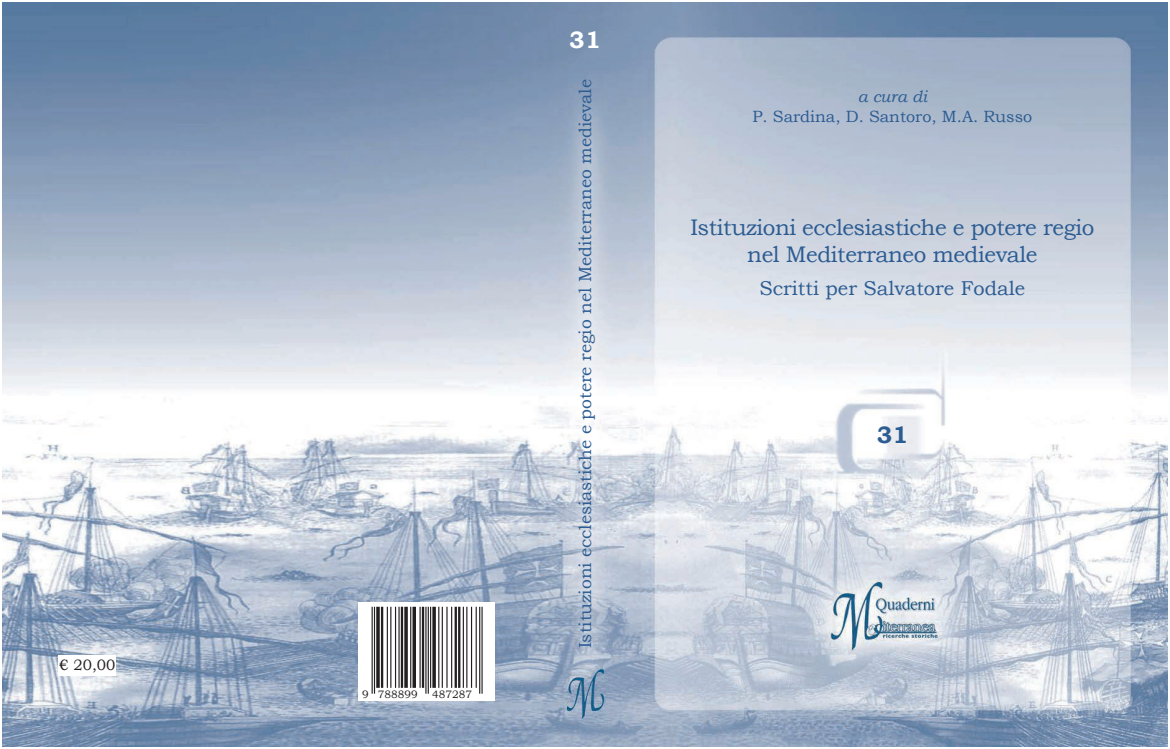
<style>
.page{position:relative;width:1170px;height:749px;background:#fff}
.page>*{position:absolute;margin:0;border:0;box-sizing:border-box;transform-origin:0 0}
.t1{font:700 23.75px "Bookman Old Style";color:#2c5c92}
.t2{font:700 23.75px "Bookman Old Style";color:#fff}
.t3{font:22.5px/27px "Bookman Old Style";letter-spacing:-.02em;color:#2c5c92;text-align:center}
.t4{font:20px "Bookman Old Style";color:#2c5c92}
.t5{font:17.5px "Bookman Old Style";color:#2c5c92}
.t6{font:16.25px "Bookman Old Style";color:#2c5c92}
.t7{font:italic 16.25px "Bookman Old Style";color:#2c5c92}
.t8{font:15px "Bookman Old Style";color:#231f20}
.t9{font:10.75px "Bookman Old Style";color:#231f20}
</style>
<div class="page">
<img style="left:2px;top:2px;width:1166px;height:744px">
<div style="left:59px;top:655px;width:57px;height:20px;background:#fff"></div>
<svg style="left:358px;top:602px;width:137px;height:98px"></svg>
<hr style="left:372px;top:606px;width:1px;height:87px;background:#231f20">
<hr style="left:374px;top:606px;width:1px;height:87px;background:#231f20">
<svg style="left:376px;top:606px;width:4px;height:81px"></svg>
<hr style="left:381px;top:606px;width:2px;height:81px;background:#231f20">
<hr style="left:387px;top:606px;width:1px;height:81px;background:#231f20">
<hr style="left:390px;top:606px;width:1px;height:81px;background:#231f20">
<hr style="left:395px;top:606px;width:1px;height:81px;background:#231f20">
<hr style="left:398px;top:606px;width:2px;height:81px;background:#231f20">
<hr style="left:401px;top:606px;width:2px;height:81px;background:#231f20">
<svg style="left:404px;top:606px;width:4px;height:81px"></svg>
<hr style="left:410px;top:606px;width:1px;height:81px;background:#231f20">
<svg style="left:412px;top:606px;width:4px;height:81px"></svg>
<hr style="left:420px;top:606px;width:1px;height:81px;background:#231f20">
<hr style="left:422px;top:606px;width:2px;height:81px;background:#231f20">
<hr style="left:425px;top:606px;width:2px;height:87px;background:#231f20">
<hr style="left:428px;top:606px;width:1px;height:87px;background:#231f20">
<hr style="left:430px;top:606px;width:1px;height:81px;background:#231f20">
<svg style="left:432px;top:606px;width:4px;height:81px"></svg>
<hr style="left:438px;top:606px;width:1px;height:81px;background:#231f20">
<hr style="left:442px;top:606px;width:1px;height:81px;background:#231f20">
<hr style="left:446px;top:606px;width:2px;height:81px;background:#231f20">
<hr style="left:451px;top:606px;width:1px;height:81px;background:#231f20">
<hr style="left:455px;top:606px;width:2px;height:81px;background:#231f20">
<hr style="left:458px;top:606px;width:2px;height:81px;background:#231f20">
<hr style="left:463px;top:606px;width:1px;height:81px;background:#231f20">
<hr style="left:466px;top:606px;width:1px;height:81px;background:#231f20">
<hr style="left:471px;top:606px;width:1px;height:81px;background:#231f20">
<hr style="left:476px;top:606px;width:1px;height:81px;background:#231f20">
<hr style="left:479px;top:606px;width:1px;height:87px;background:#231f20">
<hr style="left:481px;top:606px;width:2px;height:87px;background:#231f20">
<p class="t8" style="left:59px;top:654px;width:58px">€ 20,00</p>
<p class="t9" style="left:362px;top:687px;width:57px">9 788899</p>
<p class="t9" style="left:432px;top:687px;width:41px">487287</p>
<h1 class="t2" style="left:569px;top:23px;width:33px">31</h1>
<p class="t5" style="left:574px;top:648px;width:570px;rotate:-90deg">Istituzioni ecclesiastiche e potere regio nel Mediterraneo medievale</p>
<p class="t7" style="left:858px;top:88px;width:71px">a cura di</p>
<p class="t6" style="left:752px;top:106px;width:281px">P. Sardina, D. Santoro, M.A. Russo</p>
<p class="t3" style="left:690px;top:214px;width:405px">Istituzioni ecclesiastiche e potere regio nel Mediterraneo medievale</p>
<p class="t4" style="left:760px;top:275px;width:267px">Scritti per Salvatore Fodale</p>
<h1 class="t1" style="left:877px;top:417px;width:33px">31</h1>
</div>
